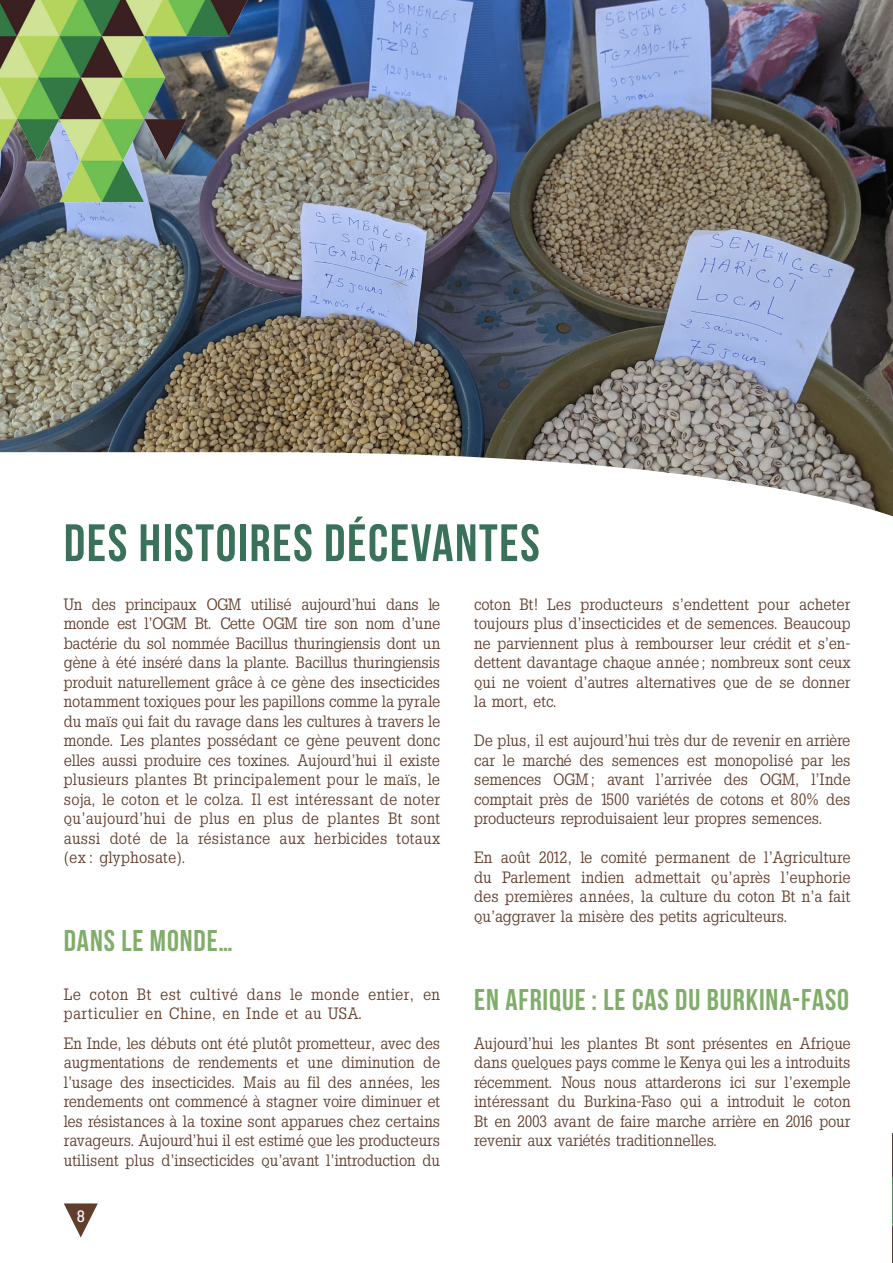
<style>
.page{position:relative;width:893px;height:1263px;background:#fff}
.page>*{position:absolute;margin:0;border:0;box-sizing:border-box;transform-origin:0 0}
.titre{font:52.5px "Bebas Neue";letter-spacing:.03em;color:#39715b}
.sous-titre_1{font:30px "Bebas Neue";letter-spacing:.03em;color:#81ad6a}
.texte{font:16.5px/19.5px "Slab Tall X";color:#613d2c;text-align:justify}
.texte-2{font:16.5px/19.5px "Slab Tall X";letter-spacing:.03em;color:#613d2c}
.t1{font:500 16.5px "Slab Tall X";color:#fff}
</style>
<div class="page">
<img style="left:892px;top:1133px;width:1px;height:130px">
<img style="left:0;top:0;width:893px;height:452px">
<svg style="left:0;top:452px;width:893px;height:65px"></svg>
<svg style="left:64px;top:1203px;width:34px;height:34px"></svg>
<img style="left:1px;top:0;width:250px;height:232px">
<img style="left:0;top:0;width:1px;height:232px">
<p class="titre" style="left:64px;top:514px;width:477px">DES HISTOIRES DÉCEVANTES</p>
<p class="texte" style="left:64px;top:594px;width:378px">Un des principaux OGM utilisé aujourd’hui dans le monde est l’OGM Bt. Cette OGM tire son nom d’une bactérie du sol nommée Bacillus thuringiensis dont un gène à été inséré dans la plante. Bacillus thuringiensis produit naturellement grâce à ce gène des insecticides notamment toxiques pour les papillons comme la pyrale du maïs qui fait du ravage dans les cultures à travers le monde. Les plantes possédant ce gène peuvent donc elles aussi produire ces toxines. Aujourd’hui il existe plusieurs plantes Bt principalement pour le maïs, le soja, le coton et le colza. Il est intéressant de noter qu’aujourd’hui de plus en plus de plantes Bt sont aussi doté de la résistance aux herbicides totaux (ex : glyphosate).</p>
<p class="sous-titre_1" style="left:64px;top:924px;width:171px">DANS LE MONDE…</p>
<p class="texte-2" style="left:64px;top:984px;width:378px">Le coton Bt est cultivé dans le monde entier, en particulier en Chine, en Inde et au USA.</p>
<p class="texte" style="left:64px;top:1033px;width:378px">En Inde, les débuts ont été plutôt prometteur, avec des augmentations de rendements et une diminution de l’usage des insecticides. Mais au fil des années, les rendements ont commencé à stagner voire diminuer et les résistances à la toxine sont apparues chez certains ravageurs. Aujourd’hui il est estimé que les producteurs utilisent plus d’insecticides qu’avant l’introduction du</p>
<p class="t1" style="left:77px;top:1207px;width:10px">8</p>
<p class="texte" style="left:474px;top:594px;width:378px">coton Bt! Les producteurs s’endettent pour acheter toujours plus d’insecticides et de semences. Beaucoup ne parviennent plus à rembourser leur crédit et s’en&shy;dettent davantage chaque année ; nombreux sont ceux qui ne voient d’autres alternatives que de se donner la mort, etc.</p>
<p class="texte" style="left:474px;top:731px;width:378px">De plus, il est aujourd’hui très dur de revenir en arrière car le marché des semences est monopolisé par les semences OGM; avant l’arrivée des OGM, l’Inde comptait près de 1500 variétés de cotons et 80% des producteurs reproduisaient leur propres semences.</p>
<p class="texte" style="left:474px;top:848px;width:378px">En août 2012, le comité permanent de l’Agriculture du Parlement indien admettait qu’après l’euphorie des premières années, la culture du coton Bt n’a fait qu’aggraver la misère des petits agriculteurs.</p>
<p class="sous-titre_1" style="left:474px;top:983px;width:376px">EN AFRIQUE : LE CAS DU BURKINA-FASO</p>
<p class="texte" style="left:474px;top:1033px;width:378px">Aujourd’hui les plantes Bt sont présentes en Afrique dans quelques pays comme le Kenya qui les a introduits récemment. Nous nous attarderons ici sur l’exemple intéressant du Burkina-Faso qui a introduit le coton Bt en 2003 avant de faire marche arrière en 2016 pour revenir aux variétés traditionnelles.</p>
</div>
